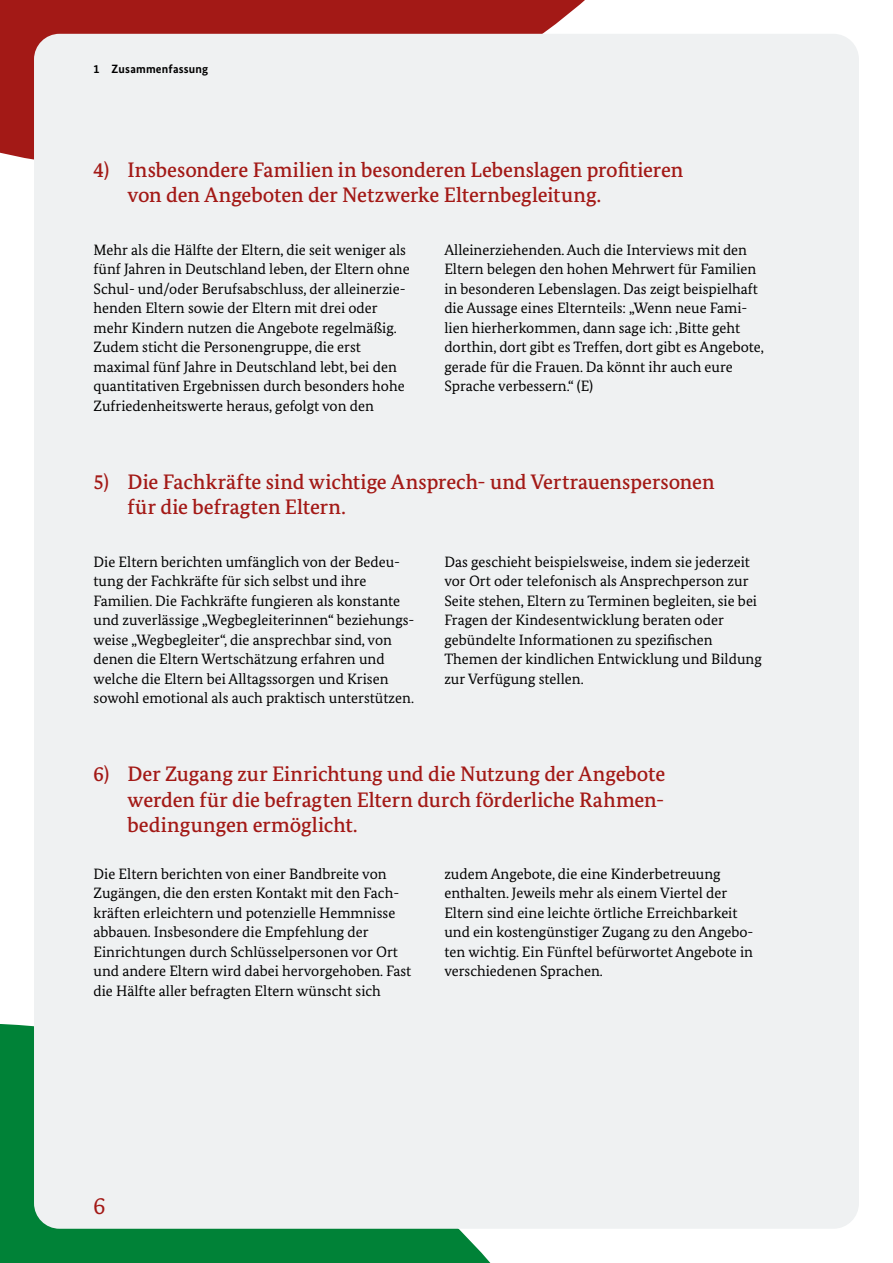
<style>
.page{position:relative;width:893px;height:1263px;background:#fff}
.page>*{position:absolute;margin:0;border:0;box-sizing:border-box;transform-origin:0 0}
.t1{font:24px "Bundes Serif";color:#a31916}
.A4_V_C-Inhalt_HL_C-03-H2-HL_2_2Sp_aNr_ro{font:500 21px/25.5px "Bundes Serif";letter-spacing:-.005em;color:#a31916}
.A4_V_D-Inhalt_IS_D-01_1-P-FT{font:15px/19.5px "Bundes Serif";color:#000}
.t2{font:700 12px "Bundes Sans";letter-spacing:.015em;color:#000}
</style>
<div class="page">
<div style="left:0;top:0;width:585px;height:160px;background:#a31916"></div>
<div style="left:0;top:1024px;width:491px;height:239px;background:#008237"></div>
<div style="left:34px;top:34px;width:825px;height:1195px;background:#eff1f2;border-radius:26px"></div>
<p class="t2" style="left:94px;top:62px;width:116px">1 Zusammenfassung</p>
<h2 class="A4_V_C-Inhalt_HL_C-03-H2-HL_2_2Sp_aNr_ro" style="left:128px;top:157px;width:557px;text-indent:-34px">4) Insbesondere Familien in besonderen Lebenslagen profitieren von den Angeboten der Netzwerke Elternbegleitung.</h2>
<p class="A4_V_D-Inhalt_IS_D-01_1-P-FT" style="left:94px;top:240px;width:318px">Mehr als die Hälfte der Eltern, die seit weniger als fünf Jahren in Deutschland leben, der Eltern ohne Schul- und/oder Berufsabschluss, der alleinerzie&shy;henden Eltern sowie der Eltern mit drei oder mehr Kindern nutzen die Angebote regelmäßig.<br>Zudem sticht die Personengruppe, die erst maximal fünf Jahre in Deutschland lebt, bei den quantitativen Ergebnissen durch besonders hohe Zufriedenheitswerte heraus, gefolgt von den</p>
<p class="A4_V_D-Inhalt_IS_D-01_1-P-FT" style="left:444px;top:240px;width:321px">Alleinerziehenden. Auch die Interviews mit den Eltern belegen den hohen Mehrwert für Familien in besonderen Lebenslagen. Das zeigt beispielhaft die Aussage eines Elternteils: „Wenn neue Fami&shy;lien hierherkommen, dann sage ich: ‚Bitte geht dorthin, dort gibt es Treffen, dort gibt es Angebote, gerade für die Frauen. Da könnt ihr auch eure Sprache verbessern.“ (E)</p>
<h2 class="A4_V_C-Inhalt_HL_C-03-H2-HL_2_2Sp_aNr_ro" style="left:128px;top:469px;width:588px;text-indent:-34px">5) Die Fachkräfte sind wichtige Ansprech- und Vertrauenspersonen für die befragten Eltern.</h2>
<p class="A4_V_D-Inhalt_IS_D-01_1-P-FT" style="left:94px;top:552px;width:322px">Die Eltern berichten umfänglich von der Bedeu&shy;tung der Fachkräfte für sich selbst und ihre Familien. Die Fachkräfte fungieren als konstante und zuverlässige „Wegbegleiterinnen“ beziehungs&shy;weise „Wegbegleiter“, die ansprechbar sind, von denen die Eltern Wertschätzung erfahren und welche die Eltern bei Alltagssorgen und Krisen sowohl emotional als auch praktisch unterstützen.</p>
<p class="A4_V_D-Inhalt_IS_D-01_1-P-FT" style="left:444px;top:552px;width:319px">Das geschieht beispielsweise, indem sie jederzeit vor Ort oder telefonisch als Ansprechperson zur Seite stehen, Eltern zu Terminen begleiten, sie bei Fragen der Kindesentwicklung beraten oder gebündelte Informationen zu spezifischen Themen der kindlichen Entwicklung und Bildung zur Verfügung stellen.</p>
<h2 class="A4_V_C-Inhalt_HL_C-03-H2-HL_2_2Sp_aNr_ro" style="left:128px;top:761px;width:539px;text-indent:-34px">6) Der Zugang zur Einrichtung und die Nutzung der Angebote werden für die befragten Eltern durch förderliche Rahmen&shy;bedingungen ermöglicht.</h2>
<p class="A4_V_D-Inhalt_IS_D-01_1-P-FT" style="left:94px;top:864px;width:319px">Die Eltern berichten von einer Bandbreite von Zugängen, die den ersten Kontakt mit den Fach&shy;kräften erleichtern und potenzielle Hemmnisse abbauen. Insbesondere die Empfehlung der Einrichtungen durch Schlüsselpersonen vor Ort und andere Eltern wird dabei hervorgehoben. Fast die Hälfte aller befragten Eltern wünscht sich</p>
<p class="A4_V_D-Inhalt_IS_D-01_1-P-FT" style="left:444px;top:864px;width:311px">zudem Angebote, die eine Kinderbetreuung enthalten. Jeweils mehr als einem Viertel der Eltern sind eine leichte örtliche Erreichbarkeit und ein kostengünstiger Zugang zu den Angebo&shy;ten wichtig. Ein Fünftel befürwortet Angebote in verschiedenen Sprachen.</p>
<h1 class="t1" style="left:94px;top:1191px;width:13px">6</h1>
</div>
